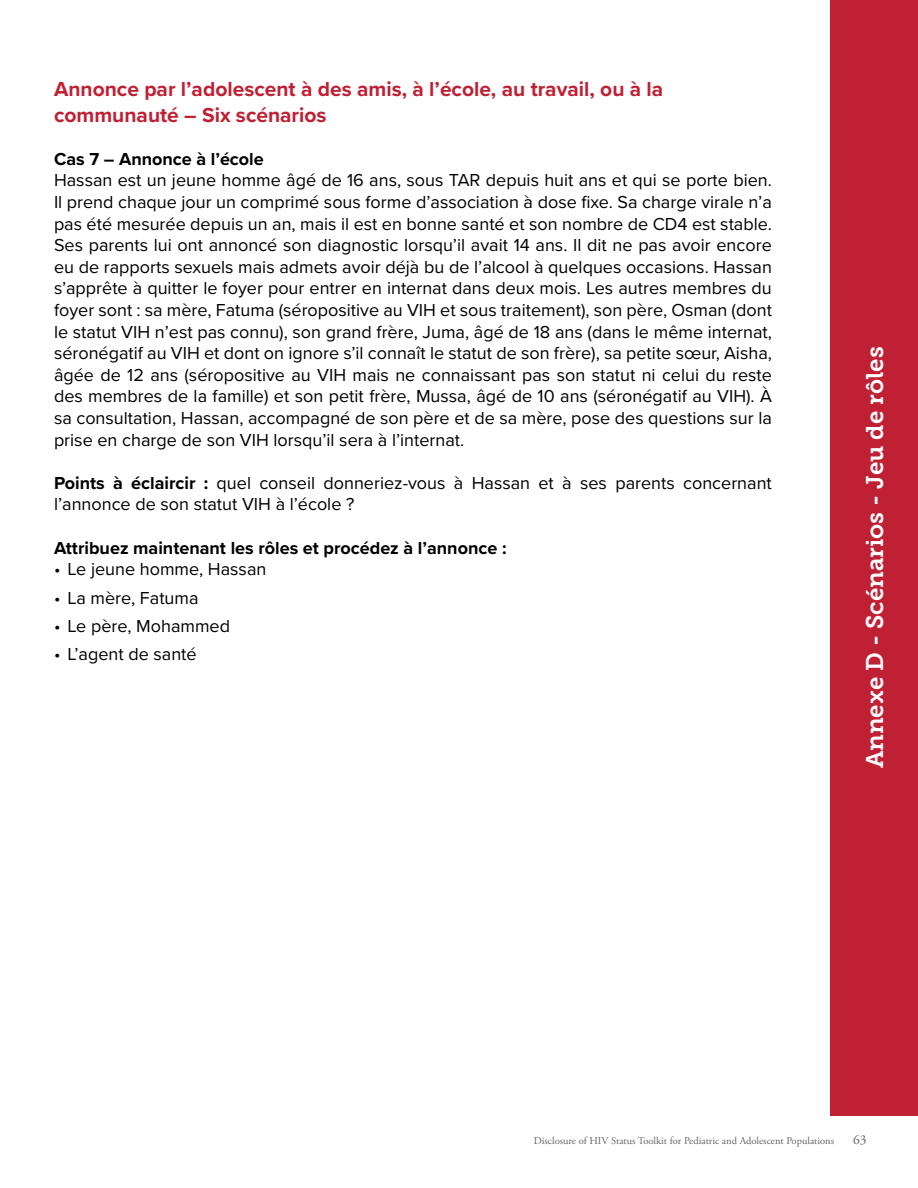
<style>
.page{position:relative;width:918px;height:1188px;background:#fff}
.page>*{position:absolute;margin:0;border:0;box-sizing:border-box;transform-origin:0 0}
.t1{font:24px "Museo Slab 700";color:#fff}
.t2{font:700 21px/25.5px "Proxima Nova";color:#c02034}
.t3{font:18px/21.6px "Proxima Nova";color:#000;text-align:justify}
.t4{font:700 18px "Proxima Nova";color:#000}
.t5{font:13.5px "Adobe Garamond Pro";color:#636466}
.t6{font:10.5px "Adobe Garamond Pro";color:#636466}
.s1{font-weight:700}
</style>
<div class="page">
<div style="left:830px;top:0;width:88px;height:1115px;background:#c02034"></div>
<p class="t2" style="left:54px;top:76px;width:611px">Annonce par l’adolescent à des amis, à l’école, au travail, ou à la communauté – Six scénarios</p>
<p class="t4" style="left:54px;top:145px;width:211px">Cas 7 – Annonce à l’école</p>
<p class="t3" style="left:54px;top:169px;width:720px">Hassan est un jeune homme âgé de 16 ans, sous TAR depuis huit ans et qui se porte bien.<br>Il prend chaque jour un comprimé sous forme d’association à dose fixe. Sa charge virale n’a pas été mesurée depuis un an, mais il est en bonne santé et son nombre de CD4 est stable.<br>Ses parents lui ont annoncé son diagnostic lorsqu’il avait 14 ans. Il dit ne pas avoir encore eu de rapports sexuels mais admets avoir déjà bu de l’alcool à quelques occasions. Hassan s’apprête à quitter le foyer pour entrer en internat dans deux mois. Les autres membres du foyer sont : sa mère, Fatuma (séropositive au VIH et sous traitement), son père, Osman (dont le statut VIH n’est pas connu), son grand frère, Juma, âgé de 18 ans (dans le même internat, séronégatif au VIH et dont on ignore s’il connaît le statut de son frère), sa petite sœur, Aisha, âgée de 12 ans (séropositive au VIH mais ne connaissant pas son statut ni celui du reste des membres de la famille) et son petit frère, Mussa, âgé de 10 ans (séronégatif au VIH). À sa consultation, Hassan, accompagné de son père et de sa mère, pose des questions sur la prise en charge de son VIH lorsqu’il sera à l’internat.</p>
<p class="t3" style="left:54px;top:471px;width:719px"><span class="s1">Points à éclaircir :</span> quel conseil donneriez-vous à Hassan et à ses parents concernant l’annonce de son statut VIH à l’école ?</p>
<p class="t4" style="left:54px;top:534px;width:454px">Attribuez maintenant les rôles et procédez à l’annonce :</p>
<p class="t3" style="left:54px;top:558px;width:214px">• Le jeune homme, Hassan</p>
<p class="t3" style="left:54px;top:586px;width:146px">• La mère, Fatuma</p>
<p class="t3" style="left:54px;top:614px;width:178px">• Le père, Mohammed</p>
<p class="t3" style="left:54px;top:643px;width:144px">• L’agent de santé</p>
<h1 class="t1" style="left:861px;top:768px;width:423px;rotate:-90deg">Annexe D - Scénarios - Jeu de rôles</h1>
<p class="t6" style="left:534px;top:1134px;width:302px">Disclosure of HIV Status Toolkit for Pediatric and Adolescent Populations</p>
<p class="t5" style="left:853px;top:1131px;width:15px">63</p>
</div>
